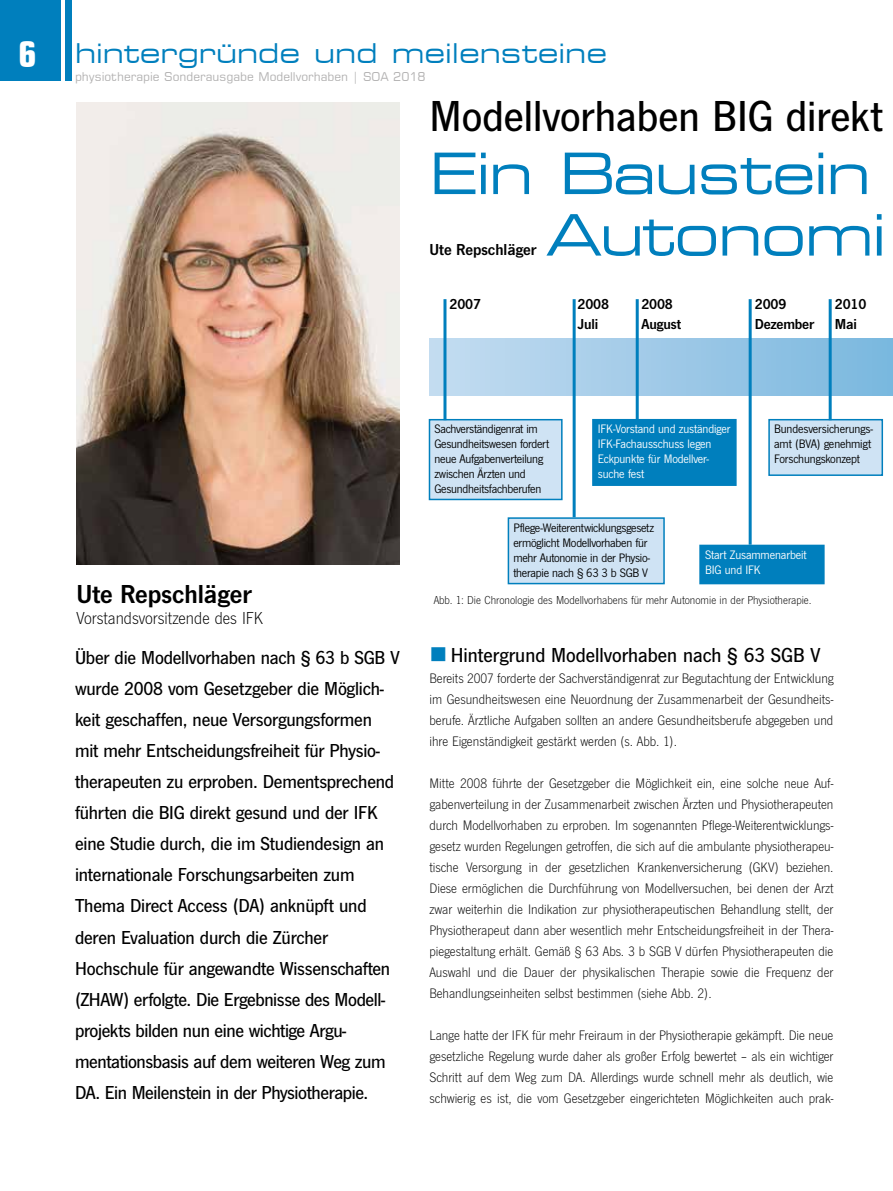
<style>
.page{position:relative;width:893px;height:1191px;background:#fff}
.page>*{position:absolute;margin:0;border:0;box-sizing:border-box;transform-origin:0 0}
.t1{font:expanded 57px/61.5px "Square 721 BT";letter-spacing:-.03em;color:#007fbd;text-align:right}
.t2{font:500 45px "News Got";color:#000}
.t3{font:expanded 27px "Square 721 BT";color:#007fbd}
.t4{font:27px "News Got Dem";color:#000}
.t5{font:500 21px "News Got";color:#000}
.t6{font:500 19.5px/31px "News Got";letter-spacing:-.01em;color:#000}
.t7{font:300 18px "News Got";color:#000}
.t8{font:16.5px "News Got Dem";color:#000}
.t9{font:15px/19.4px "News Got Dem";letter-spacing:-.01em;color:#000}
.t10{font:300 14.25px/21px "News Got";color:#000;text-align:justify}
.t11{font:12.75px/15px "News Got";letter-spacing:-.02em;color:#000}
.t12{font:12.75px/15px "News Got";letter-spacing:-.01em;color:#fff}
.t13{font:300 12px "News Got";color:#000}
.t14{font:12px "Square 721 BT";color:#b3b2b2}
.s1{font-weight:700;font-stretch:condensed;font-size:36px;color:#fff}
.s2{color:#007fbd}
</style>
<div class="page">
<div style="left:429px;top:338px;width:464px;height:57px;background:linear-gradient(to right,#c4dcf1,#7ab7df)"></div>
<img style="left:77px;top:102px;width:323px;height:462px">
<div style="left:0;top:0;width:60px;height:81px;background:#007fbd"></div>
<div style="left:65px;top:0;width:7px;height:81px;background:#007fbd"></div>
<div style="left:429px;top:420px;width:133px;height:79px;background:#cfe3f4"></div>
<div style="left:429px;top:419px;width:134px;height:81px;border:2px solid #007fbd"></div>
<div style="left:508px;top:518px;width:156px;height:65px;background:#cfe3f4"></div>
<div style="left:508px;top:517px;width:157px;height:67px;border:2px solid #007fbd"></div>
<div style="left:593px;top:420px;width:143px;height:65px;background:#007fbd"></div>
<div style="left:592px;top:419px;width:145px;height:67px;border:2px solid #007fbd"></div>
<div style="left:700px;top:545px;width:124px;height:38px;background:#007fbd"></div>
<div style="left:699px;top:544px;width:126px;height:40px;border:2px solid #007fbd"></div>
<div style="left:769px;top:420px;width:113px;height:55px;background:#cfe3f4"></div>
<div style="left:768px;top:419px;width:115px;height:57px;border:2px solid #007fbd"></div>
<hr style="left:636px;top:299px;width:3px;height:121px;background:#007fbd">
<hr style="left:443px;top:299px;width:3px;height:121px;background:#007fbd">
<hr style="left:829px;top:299px;width:3px;height:121px;background:#007fbd">
<hr style="left:749px;top:299px;width:3px;height:245px;background:#007fbd">
<hr style="left:573px;top:299px;width:3px;height:218px;background:#007fbd">
<h3 class="t3" style="left:19px;top:37px;width:590px"><span class="s1">6</span> hintergründe und meilensteine</h3>
<p class="t14" style="left:75px;top:69px;width:352px">physiotherapie Sonderausgabe Modellvorhaben | SOA 2018</p>
<h2 class="t2" style="left:429px;top:91px;width:455px">Modellvorhaben BIG direkt</h2>
<h1 class="t1" style="left:429px;top:143px;width:458px">Ein Baustein<br>Autonomi</h1>
<p class="t8" style="left:429px;top:240px;width:109px">Ute Repschläger</p>
<p class="t9" style="left:449px;top:294px;width:33px">2007</p>
<p class="t9" style="left:578px;top:294px;width:33px">2008<br>Juli</p>
<p class="t9" style="left:641px;top:294px;width:41px">2008<br>August</p>
<p class="t9" style="left:755px;top:294px;width:61px">2009<br>Dezember</p>
<p class="t9" style="left:835px;top:294px;width:33px">2010<br>Mai</p>
<h3 class="t4" style="left:77px;top:578px;width:177px">Ute Repschläger</h3>
<p class="t7" style="left:77px;top:608px;width:188px">Vorstandsvorsitzende des IFK</p>
<p class="t6" style="left:75px;top:642px;width:326px">Über die Modellvorhaben nach § 63 b SGB V wurde 2008 vom Gesetzgeber die Möglich&shy;keit geschaffen, neue Versorgungsformen mit mehr Entscheidungsfreiheit für Physio&shy;therapeuten zu erproben. Dementsprechend führten die BIG direkt gesund und der IFK eine Studie durch, die im Studiendesign an internationale Forschungsarbeiten zum Thema Direct Access (DA) anknüpft und deren Evaluation durch die Zürcher Hochschule für angewandte Wissenschaften (ZHAW) erfolgte. Die Ergebnisse des Modell&shy;projekts bilden nun eine wichtige Argu&shy;mentationsbasis auf dem weiteren Weg zum DA. Ein Meilenstein in der Physiotherapie.</p>
<p class="t11" style="left:434px;top:422px;width:116px">Sachverständigenrat im<br>Gesundheitswesen fordert neue Aufgabenverteilung zwischen Ärzten und<br>Gesundheitsfachberufen</p>
<p class="t11" style="left:513px;top:520px;width:142px">Pflege-Weiterentwicklungsgesetz ermöglicht Modellvorhaben für mehr Autonomie in der Physio&shy;therapie nach § 63 3 b SGB V</p>
<p class="t12" style="left:598px;top:422px;width:134px">IFK-Vorstand und zuständiger<br>IFK-Fachausschuss legen<br>Eckpunkte für Modellver&shy;suche fest</p>
<p class="t11" style="left:774px;top:422px;width:100px">Bundesversicherungs&shy;amt (BVA) genehmigt<br>Forschungskonzept</p>
<p class="t12" style="left:705px;top:547px;width:103px">Start Zusammenarbeit<br>BIG und IFK</p>
<p class="t13" style="left:434px;top:593px;width:379px">Abb. 1: Die Chronologie des Modellvorhabens für mehr Autonomie in der Physiotherapie.</p>
<h3 class="t5" style="left:429px;top:643px;width:392px"><span class="s2">■</span> Hintergrund Modellvorhaben nach § 63 SGB V</h3>
<p class="t10" style="left:429px;top:668px;width:405px">Bereits 2007 forderte der Sachverständigenrat zur Begutachtung der Entwicklung im Gesundheitswesen eine Neuordnung der Zusammenarbeit der Gesundheits&shy;berufe. Ärztliche Aufgaben sollten an andere Gesundheitsberufe abgegeben und ihre Eigenständigkeit gestärkt werden (s. Abb. 1).</p>
<p class="t10" style="left:429px;top:773px;width:405px">Mitte 2008 führte der Gesetzgeber die Möglichkeit ein, eine solche neue Auf&shy;gabenverteilung in der Zusammenarbeit zwischen Ärzten und Physiotherapeuten durch Modellvorhaben zu erproben. Im sogenannten Pflege-Weiterentwicklungs&shy;gesetz wurden Regelungen getroffen, die sich auf die ambulante physiotherapeu&shy;tische Versorgung in der gesetzlichen Krankenversicherung (GKV) beziehen.<br>Diese ermöglichen die Durchführung von Modellversuchen, bei denen der Arzt zwar weiterhin die Indikation zur physiotherapeutischen Behandlung stellt, der Physiotherapeut dann aber wesentlich mehr Entscheidungsfreiheit in der Thera&shy;piegestaltung erhält. Gemäß § 63 Abs. 3 b SGB V dürfen Physiotherapeuten die Auswahl und die Dauer der physikalischen Therapie sowie die Frequenz der Behandlungseinheiten selbst bestimmen (siehe Abb. 2).</p>
<p class="t10" style="left:429px;top:1025px;width:405px">Lange hatte der IFK für mehr Freiraum in der Physiotherapie gekämpft. Die neue gesetzliche Regelung wurde daher als großer Erfolg bewertet – als ein wichtiger Schritt auf dem Weg zum DA. Allerdings wurde schnell mehr als deutlich, wie schwierig es ist, die vom Gesetzgeber eingerichteten Möglichkeiten auch prak-</p>
</div>
